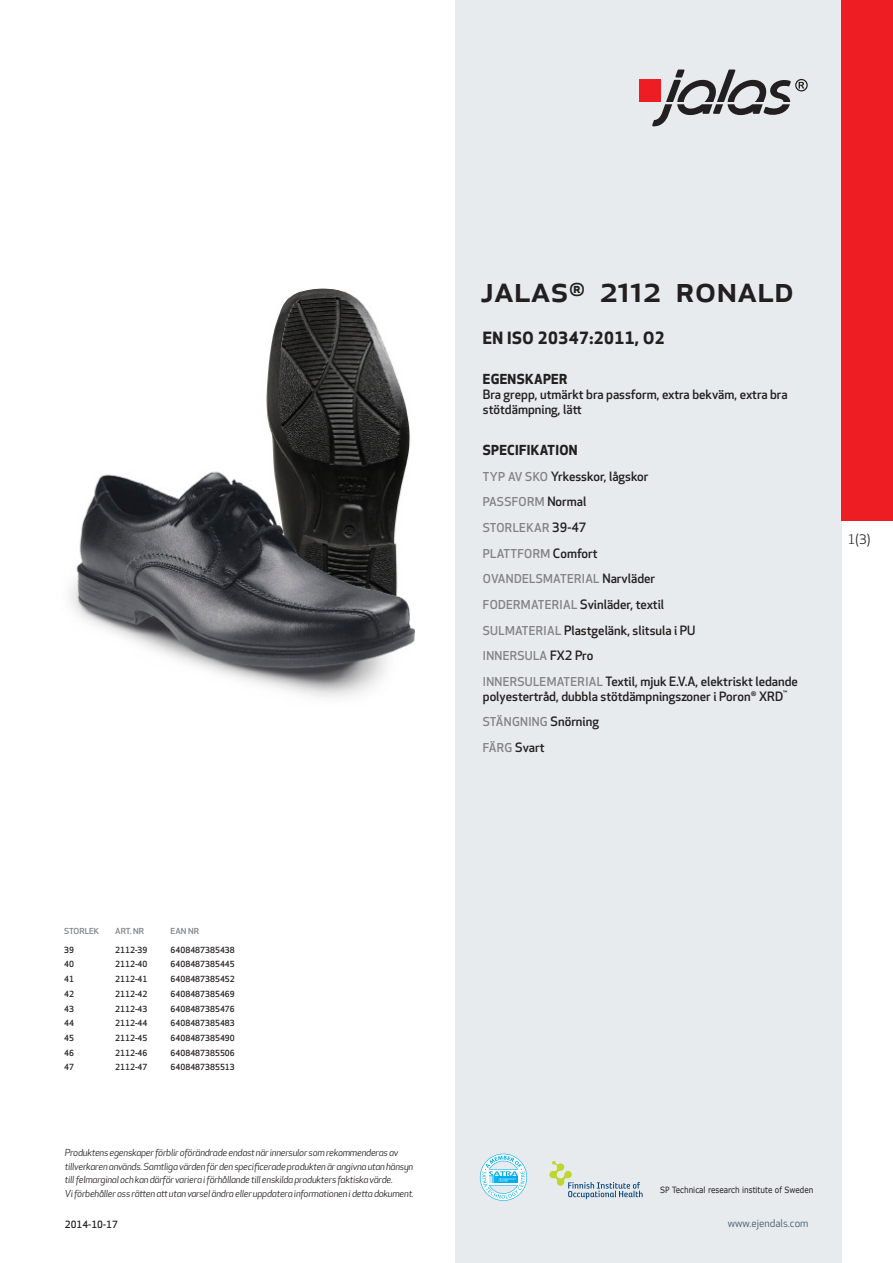
<style>
.page{position:relative;width:893px;height:1263px;background:#fff}
.page>*{position:absolute;margin:0;border:0;box-sizing:border-box;transform-origin:0 0}
.prodname{font:500 36px "Apex New";color:#231f20}
.Funktion_body{font:700 16.5px "Apex New";letter-spacing:.025em;color:#231f20}
.Funktion_body-2{font:700 13.5px "Apex New";letter-spacing:.025em;color:#231f20}
.t1{font:12.75px "Apex New";color:#231f20}
.Funktion_body-3{font:500 12.6px/15px "Apex New";color:#231f20}
.Funktion_body-4{font:500 12px "Apex New";letter-spacing:.025em;color:#808285}
.t2{font:10.5px "Apex New";color:#405968}
.Sidfot_datum{font:500 9.75px "Apex New";color:#231f20}
.t3{font:italic 9.45px/13.5px "Apex New";letter-spacing:-.025em;color:#231f20}
.t4{font:8.55px "Verdana";color:#231f20;scale:.85 1}
.ArticleTable_body{font:500 8.25px "Apex New";color:#231f20}
.ArticeTable_header{font:500 8.1px "Apex New";color:#808285;scale:1.06 1}
.s1{font-size:12px;color:#808285}
.s2{font-size:12.6px;color:#231f20}
</style>
<div class="page">
<div style="left:455px;top:0;width:387px;height:1263px;background:#e8ebee"></div>
<svg style="left:549px;top:1161px;width:94px;height:38px"></svg>
<svg style="left:480px;top:1154px;width:47px;height:47px"></svg>
<div style="left:639px;top:80px;width:22px;height:22px;background:#ee1d23"></div>
<svg style="left:652px;top:70px;width:156px;height:56px"></svg>
<div style="left:842px;top:0;width:51px;height:520px;background:#ee1d23"></div>
<img style="left:70px;top:289px;width:345px;height:408px">
<p class="prodname" style="left:480px;top:265px;width:315px">JALAS<sup>®</sup> 2112 RONALD</p>
<p class="Funktion_body" style="left:483px;top:326px;width:183px">EN ISO 20347:2011, O2</p>
<p class="Funktion_body-2" style="left:483px;top:370px;width:86px">EGENSKAPER</p>
<p class="Funktion_body-3" style="left:483px;top:387px;width:306px">Bra grepp, utmärkt bra passform, extra bekväm, extra bra stötdämpning, lätt</p>
<p class="Funktion_body-2" style="left:483px;top:440px;width:96px">SPECIFIKATION</p>
<p class="Funktion_body-3" style="left:483px;top:468px;width:167px"><span class="s1">TYP AV SKO</span> Yrkesskor, lågskor</p>
<p class="Funktion_body-4" style="left:483px;top:494px;width:105px">PASSFORM <span class="s2">Normal</span></p>
<p class="Funktion_body-4" style="left:483px;top:520px;width:105px">STORLEKAR <span class="s2">39-47</span></p>
<p class="Funktion_body-4" style="left:483px;top:545px;width:116px">PLATTFORM <span class="s2">Comfort</span></p>
<p class="Funktion_body-4" style="left:483px;top:571px;width:174px">OVANDELSMATERIAL <span class="s2">Narvläder</span></p>
<p class="Funktion_body-3" style="left:483px;top:597px;width:183px"><span class="s1">FODERMATERIAL</span> Svinläder, textil</p>
<p class="Funktion_body-3" style="left:483px;top:622px;width:214px"><span class="s1">SULMATERIAL</span> Plastgelänk, slitsula i PU</p>
<p class="Funktion_body-4" style="left:483px;top:648px;width:112px">INNERSULA <span class="s2">FX2 Pro</span></p>
<p class="Funktion_body-3" style="left:483px;top:673px;width:317px"><span class="s1">INNERSULEMATERIAL</span> Textil, mjuk E.V.A, elektriskt ledande polyestertråd, dubbla stötdämpningszoner i Poron<sup>®</sup> XRD<sup>™</sup></p>
<p class="Funktion_body-4" style="left:483px;top:714px;width:118px">STÄNGNING <span class="s2">Snörning</span></p>
<p class="Funktion_body-3" style="left:483px;top:740px;width:63px"><span class="s1">FÄRG</span> Svart</p>
<p class="t1" style="left:848px;top:531px;width:24px">1(3)</p>
<p class="ArticeTable_header" style="left:64px;top:925px;width:35px">STORLEK</p>
<p class="ArticeTable_header" style="left:115px;top:925px;width:29px">ART. NR</p>
<p class="ArticeTable_header" style="left:171px;top:925px;width:28px">EAN NR</p>
<p class="ArticleTable_body" style="left:64px;top:944px;width:11px">39</p>
<p class="ArticleTable_body" style="left:115px;top:944px;width:34px">2112-39</p>
<p class="ArticleTable_body" style="left:171px;top:944px;width:66px">6408487385438</p>
<p class="ArticleTable_body" style="left:64px;top:959px;width:11px">40</p>
<p class="ArticleTable_body" style="left:115px;top:959px;width:34px">2112-40</p>
<p class="ArticleTable_body" style="left:171px;top:959px;width:66px">6408487385445</p>
<p class="ArticleTable_body" style="left:64px;top:973px;width:11px">41</p>
<p class="ArticleTable_body" style="left:115px;top:973px;width:34px">2112-41</p>
<p class="ArticleTable_body" style="left:171px;top:973px;width:66px">6408487385452</p>
<p class="ArticleTable_body" style="left:64px;top:988px;width:11px">42</p>
<p class="ArticleTable_body" style="left:115px;top:988px;width:34px">2112-42</p>
<p class="ArticleTable_body" style="left:171px;top:988px;width:66px">6408487385469</p>
<p class="ArticleTable_body" style="left:64px;top:1003px;width:11px">43</p>
<p class="ArticleTable_body" style="left:115px;top:1003px;width:34px">2112-43</p>
<p class="ArticleTable_body" style="left:171px;top:1003px;width:66px">6408487385476</p>
<p class="ArticleTable_body" style="left:64px;top:1018px;width:11px">44</p>
<p class="ArticleTable_body" style="left:115px;top:1018px;width:34px">2112-44</p>
<p class="ArticleTable_body" style="left:171px;top:1018px;width:66px">6408487385483</p>
<p class="ArticleTable_body" style="left:64px;top:1032px;width:11px">45</p>
<p class="ArticleTable_body" style="left:115px;top:1032px;width:34px">2112-45</p>
<p class="ArticleTable_body" style="left:171px;top:1032px;width:66px">6408487385490</p>
<p class="ArticleTable_body" style="left:64px;top:1047px;width:11px">46</p>
<p class="ArticleTable_body" style="left:115px;top:1047px;width:34px">2112-46</p>
<p class="ArticleTable_body" style="left:171px;top:1047px;width:66px">6408487385506</p>
<p class="ArticleTable_body" style="left:64px;top:1062px;width:11px">47</p>
<p class="ArticleTable_body" style="left:115px;top:1062px;width:34px">2112-47</p>
<p class="ArticleTable_body" style="left:171px;top:1062px;width:66px">6408487385513</p>
<p class="t3" style="left:65px;top:1146px;width:350px">Produktens egenskaper förblir oförändrade endast när innersulor som rekommenderas av tillverkaren används. Samtliga värden för den specificerade produkten är angivna utan hänsyn till felmarginal och kan därför variera i förhållande till enskilda produkters faktiska värde.<br>Vi förbehåller oss rätten att utan varsel ändra eller uppdatera informationen i detta dokument.</p>
<p class="Sidfot_datum" style="left:65px;top:1218px;width:54px">2014-10-17</p>
<p class="t4" style="left:660px;top:1184px;width:182px">SP Technical research institute of Sweden</p>
<p class="t2" style="left:728px;top:1217px;width:82px">www.ejendals.com</p>
</div>
